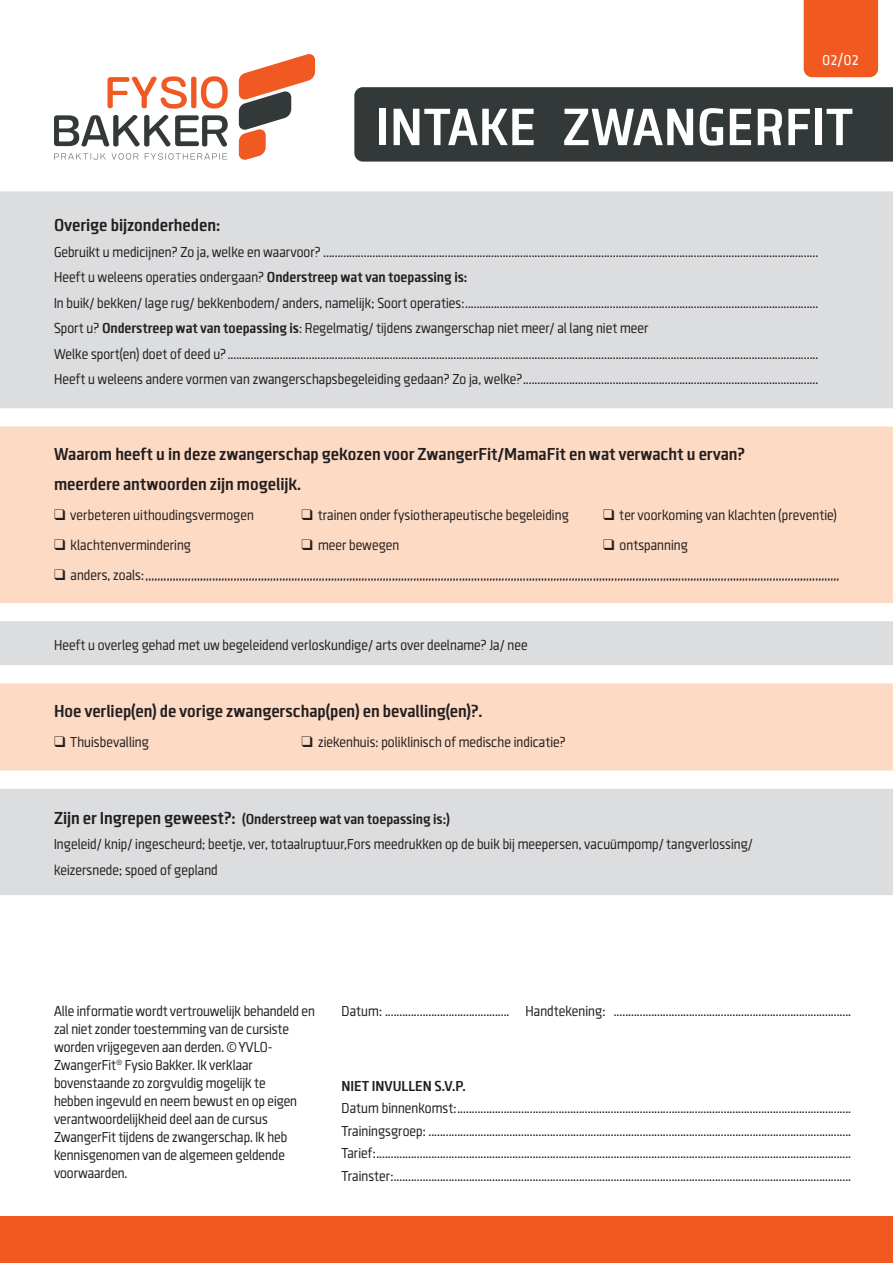
<style>
.page{position:relative;width:893px;height:1263px;background:#fff}
.page>*{position:absolute;margin:0;border:0;box-sizing:border-box;transform-origin:0 0}
.t1{font:700 54.45px "Clio C Bold";color:#fff}
.t2{font:700 18px/30px "Clio C Bold";letter-spacing:-.01em;color:#231f20}
.t3{font:18px "Clio C Regular";color:#fff}
.t4{font:15px/18px "Clio C Regular";letter-spacing:-.01em;color:#231f20}
.t5{font:700 15px "Clio C Bold";letter-spacing:-.01em;color:#231f20}
.s1{font-family:"Clio C Bold";font-weight:700}
.s2{font-size:18px}
</style>
<div class="page">
<svg style="left:239px;top:54px;width:76px;height:106px"></svg>
<svg style="left:54px;top:153px;width:52px;height:7px"></svg>
<svg style="left:112px;top:153px;width:26px;height:7px"></svg>
<svg style="left:145px;top:153px;width:82px;height:7px"></svg>
<svg style="left:54px;top:115px;width:174px;height:32px"></svg>
<svg style="left:108px;top:76px;width:120px;height:33px"></svg>
<div style="left:354px;top:87px;width:539px;height:75px;background:#333839"></div>
<div style="left:804px;top:0;width:74px;height:77px;background:#f15921"></div>
<div style="left:0;top:426px;width:893px;height:177px;background:#fddac4"></div>
<div style="left:0;top:683px;width:893px;height:87px;background:#fddac4"></div>
<div style="left:0;top:191px;width:893px;height:217px;background:#dcdddf"></div>
<div style="left:0;top:621px;width:893px;height:44px;background:#dcdddf"></div>
<div style="left:0;top:789px;width:893px;height:106px;background:#dcdddf"></div>
<div style="left:0;top:1216px;width:893px;height:47px;background:#f15921"></div>
<h1 class="t1" style="left:376px;top:93px;width:162px">INTAKE</h1>
<p class="t3" style="left:822px;top:48px;width:38px">02/02</p>
<h1 class="t1" style="left:562px;top:93px;width:293px">ZWANGERFIT</h1>
<p class="t2" style="left:54px;top:210px;width:168px">Overige bijzonderheden:</p>
<p class="t4" style="left:54px;top:239px;width:766px;line-height:25.5px">Gebruikt u medicijnen? Zo ja, welke en waarvoor? ...........................................................................................................................................................................<br>Heeft u weleens operaties ondergaan? <span class="s1">Onderstreep wat van toepassing is:<br></span>In buik/ bekken/ lage rug/ bekkenbodem/ anders, namelijk; Soort operaties:..........................................................................................................................<br>Sport u? <span class="s1">Onderstreep wat van toepassing is</span>: Regelmatig/ tijdens zwangerschap niet meer/ al lang niet meer<br>Welke sport(en) doet of deed u?............................................................................................................................................................................................................<br>Heeft u weleens andere vormen van zwangerschapsbegeleiding gedaan? Zo ja, welke?......................................................................................................</p>
<p class="t2" style="left:54px;top:439px;width:693px">Waarom heeft u in deze zwangerschap gekozen voor ZwangerFit/MamaFit en wat verwacht u ervan? meerdere antwoorden zijn mogelijk.</p>
<p class="t4" style="left:54px;top:506px;width:202px">❑ verbeteren uithoudingsvermogen</p>
<p class="t4" style="left:302px;top:506px;width:269px">❑ trainen onder fysiotherapeutische begeleiding</p>
<p class="t4" style="left:603px;top:506px;width:236px">❑ ter voorkoming van klachten (preventie)</p>
<p class="t4" style="left:54px;top:536px;width:139px">❑ klachtenvermindering</p>
<p class="t4" style="left:302px;top:536px;width:100px">❑ meer bewegen</p>
<p class="t4" style="left:603px;top:536px;width:87px">❑ ontspanning</p>
<p class="t4" style="left:54px;top:566px;width:787px">❑ anders, zoals:,,,,,,,,,,,,,,,,,,,,,,,,,,,,,,,,,,,,,,,,,,,,,,,,,,,,,,,,,,,,,,,,,,,,,,,,,,,,,,,,,,,,,,,,,,,,,,,,,,,,,,,,,,,,,,,,,,,,,,,,,,,,,,,,,,,,,,,,,,,,,,,,,,,,,,,,,,,,,,,,,,,,,,,,,,,,,,,,,,,,,,,,,,,,,,,,,,,,,,,,,,,,,,,,,,,,,,,,,,,,,,,,,,,,</p>
<p class="t4" style="left:54px;top:636px;width:475px">Heeft u overleg gehad met uw begeleidend verloskundige/ arts over deelname? Ja/ nee</p>
<p class="t2" style="left:54px;top:696px;width:430px">Hoe verliep(en) de vorige zwangerschap(pen) en bevalling(en)?.</p>
<p class="t4" style="left:54px;top:733px;width:97px">❑ Thuisbevalling</p>
<p class="t4" style="left:302px;top:733px;width:266px">❑ ziekenhuis: poliklinisch of medische indicatie?</p>
<p class="t5" style="left:54px;top:810px;width:398px"><span class="s2">Zijn er Ingrepen geweest?:</span> (Onderstreep wat van toepassing is:)</p>
<p class="t4" style="left:54px;top:832px;width:701px;line-height:25.5px">Ingeleid/ knip/ ingescheurd; beetje, ver, totaalruptuur,Fors meedrukken op de buik bij meepersen, vacuümpomp/ tangverlossing/ keizersnede; spoed of gepland</p>
<p class="t4" style="left:54px;top:1002px;width:263px">Alle informatie wordt vertrouwelijk behandeld en zal niet zonder toestemming van de cursiste worden vrijgegeven aan derden. © YVLO-ZwangerFit® Fysio Bakker. Ik verklaar bovenstaande zo zorgvuldig mogelijk te<br>hebben ingevuld en neem bewust en op eigen verantwoordelijkheid deel aan de cursus ZwangerFit tijdens de zwangerschap. Ik heb kennisgenomen van de algemeen geldende voorwaarden.</p>
<p class="t4" style="left:342px;top:1001px;width:511px">Datum: ........................................... Handtekening: ..................................................................................</p>
<p class="t5" style="left:342px;top:1076px;width:126px">NIET INVULLEN S.V.P.</p>
<p class="t4" style="left:342px;top:1097px;width:511px;line-height:22.5px;text-align:justify">Datum binnenkomst:........................................................................................................................................<br>Trainingsgroep: ..................................................................................................................................................<br>Tarief:....................................................................................................................................................................<br>Trainster:..............................................................................................................................................................</p>
</div>
